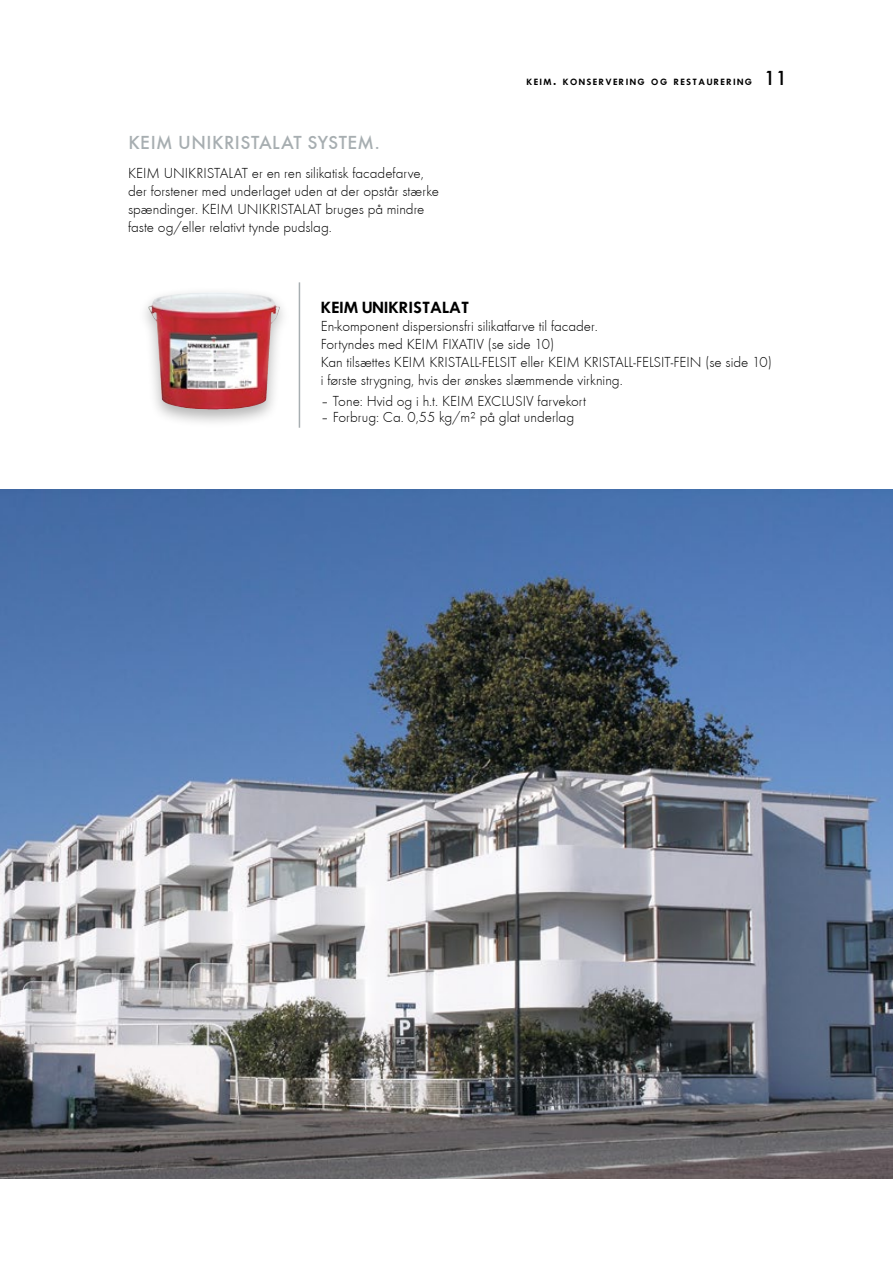
<style>
.page{position:relative;width:893px;height:1263px;background:#fff}
.page>*{position:absolute;margin:0;border:0;box-sizing:border-box;transform-origin:0 0}
.t1{font:19.5px "Futura T Medium";letter-spacing:.02em;color:#a7aeb1}
.t2{font:15px/18px "Futura T Light";color:#000}
.t3{font:15px "Futura ICG Demi";color:#000}
.t4{font:8.4px "Futura ICG Demi";letter-spacing:.17em;color:#000}
.s1{font-size:12px}
.s2{font-family:"Futura T Medium";font-size:21px}
</style>
<div class="page">
<img style="left:0;top:490px;width:893px;height:689px">
<hr style="left:299px;top:282px;width:1px;height:146px;background:#a7aeb1">
<div style="left:137px;top:286px;width:155px;height:142px;background:#000;opacity:.3"></div>
<img style="left:148px;top:293px;width:125px;height:117px">
<h1 class="t1" style="left:128px;top:131px;width:253px">KEIM UNIKRISTALAT SYSTEM.</h1>
<p class="t2" style="left:128px;top:164px;width:313px">KEIM UNIKRISTALAT er en ren silikatisk facadefarve, der forstener med underlaget uden at der opstår stærke spændinger. KEIM UNIKRISTALAT bruges på mindre faste og/eller relativt tynde pudslag.</p>
<p class="t4" style="left:526px;top:77px;width:262px">KEIM<span class="s1">.</span> KONSERVERING OG RESTAURERING <span class="s2">11</span></p>
<p class="t3" style="left:321px;top:297px;width:150px">KEIM UNIKRISTALAT</p>
<p class="t2" style="left:321px;top:317px;width:452px">En-komponent dispersionsfri silikatfarve til facader.<br>Fortyndes med KEIM FIXATIV (se side 10)<br>Kan tilsættes KEIM KRISTALL-FELSIT eller KEIM KRISTALL-FELSIT-FEIN (se side 10) i første strygning, hvis der ønskes slæmmende virkning.</p>
<p class="t2" style="left:321px;top:392px;width:267px">– Tone: Hvid og i h.t. KEIM EXCLUSIV farvekort</p>
<p class="t2" style="left:321px;top:408px;width:255px">– Forbrug: Ca. 0,55 kg/m² på glat underlag</p>
</div>
